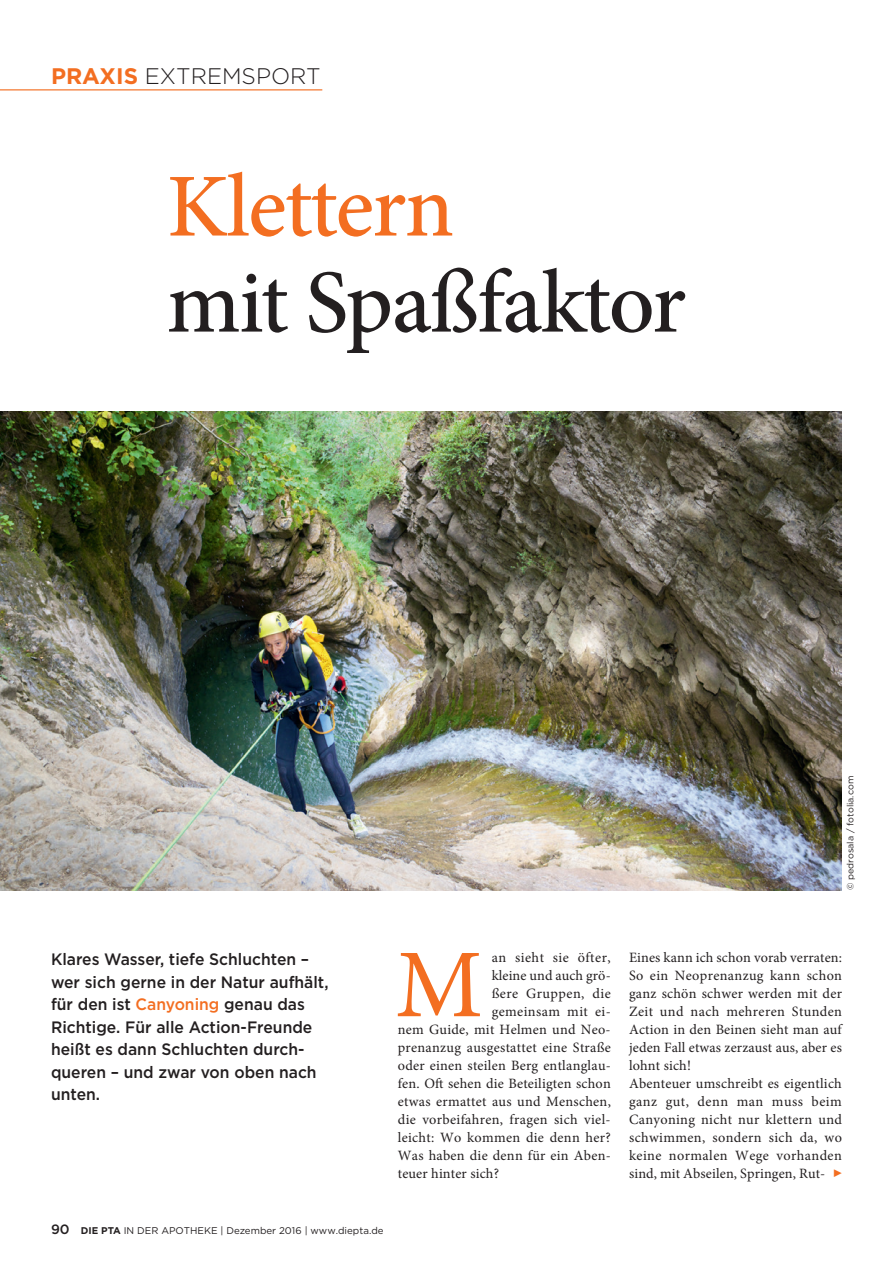
<style>
.page{position:relative;width:893px;height:1263px;background:#fff}
.page>*{position:absolute;margin:0;border:0;box-sizing:border-box;transform-origin:0 0}
.t1{font:97.2px "Minion Pro";color:#f36e21}
.t2{font:500 90px "Minion Pro";letter-spacing:-.025em;color:#231f20}
.t3{font:500 90px "Minion Pro";letter-spacing:-.02em;color:#f36e21}
.t4{font:300 22.5px "Gotham";color:#231f20}
.t5{font:500 16.5px/22.5px "Gotham";color:#231f20;scale:.95 1}
.t6{font:14.25px/18px "Minion Pro";letter-spacing:.02em;color:#231f20}
.t7{font:9.75px "Gotham";color:#231f20}
.t8{font:9px "Gotham";color:#231f20}
.s1{font-weight:700;color:#f36e21}
.s2{color:#f36e21}
.s3{font-weight:500;font-size:13.5px}
.s4{font-weight:700}
</style>
<div class="page">
<img style="left:0;top:411px;width:842px;height:479px">
<hr style="left:0;top:89px;width:322px;height:1px;background:#f36e21">
<h3 class="t4" style="left:51px;top:62px;width:271px"><span class="s1">PRAXIS</span> EXTREMSPORT</h3>
<h2 class="t3" style="left:167px;top:146px;width:289px">Klettern</h2>
<h2 class="t2" style="left:167px;top:242px;width:521px">mit Spaßfaktor</h2>
<p class="t8" style="left:844px;top:890px;width:116px;rotate:-90deg">© pedrosala / fotolia.com</p>
<p class="t5" style="left:51px;top:948px;width:294px">Klares Wasser, tiefe Schluchten – wer sich gerne in der Natur aufhält, für den ist <span class="s2">Canyoning</span> genau das<br>Richtige. Für alle Action-Freunde heißt es dann Schluchten durch&shy;queren – und zwar von oben nach unten.</p>
<h1 class="t1" style="left:395px;top:920px;width:89px">M</h1>
<p class="t6" style="left:492px;top:949px;width:121px">an sieht sie öfter,</p>
<p class="t6" style="left:492px;top:967px;width:121px">kleine und auch grö-</p>
<p class="t6" style="left:492px;top:985px;width:121px">ßere Gruppen, die</p>
<p class="t6" style="left:492px;top:1003px;width:121px">gemeinsam mit ei-</p>
<p class="t6" style="left:398px;top:1021px;width:214px">nem Guide, mit Helmen und Neo-</p>
<p class="t6" style="left:398px;top:1039px;width:215px">prenanzug ausgestattet eine Straße</p>
<p class="t6" style="left:398px;top:1057px;width:215px">oder einen steilen Berg entlanglau-</p>
<p class="t6" style="left:398px;top:1075px;width:214px">fen. Oft sehen die Beteiligten schon</p>
<p class="t6" style="left:398px;top:1093px;width:215px">etwas ermattet aus und Menschen,</p>
<p class="t6" style="left:398px;top:1111px;width:214px">die vorbeifahren, fragen sich viel-</p>
<p class="t6" style="left:398px;top:1129px;width:214px">leicht: Wo kommen die denn her?</p>
<p class="t6" style="left:398px;top:1147px;width:215px">Was haben die denn für ein Aben-</p>
<p class="t6" style="left:398px;top:1165px;width:103px">teuer hinter sich?</p>
<p class="t7" style="left:51px;top:1224px;width:334px"><span class="s3">90</span> <span class="s4">DIE PTA</span> IN DER APOTHEKE | Dezember 2016 | www.diepta.de</p>
<p class="t6" style="left:629px;top:949px;width:215px">Eines kann ich schon vorab verraten:<br>So ein Neoprenanzug kann schon ganz schön schwer werden mit der<br>Zeit und nach mehreren Stunden<br>Action in den Beinen sieht man auf jeden Fall etwas zerzaust aus, aber es lohnt sich!<br>Abenteuer umschreibt es eigentlich ganz gut, denn man muss beim<br>Canyoning nicht nur klettern und schwimmen, sondern sich da, wo keine normalen Wege vorhanden sind, mit Abseilen, Springen, Rut-</p>
</div>
